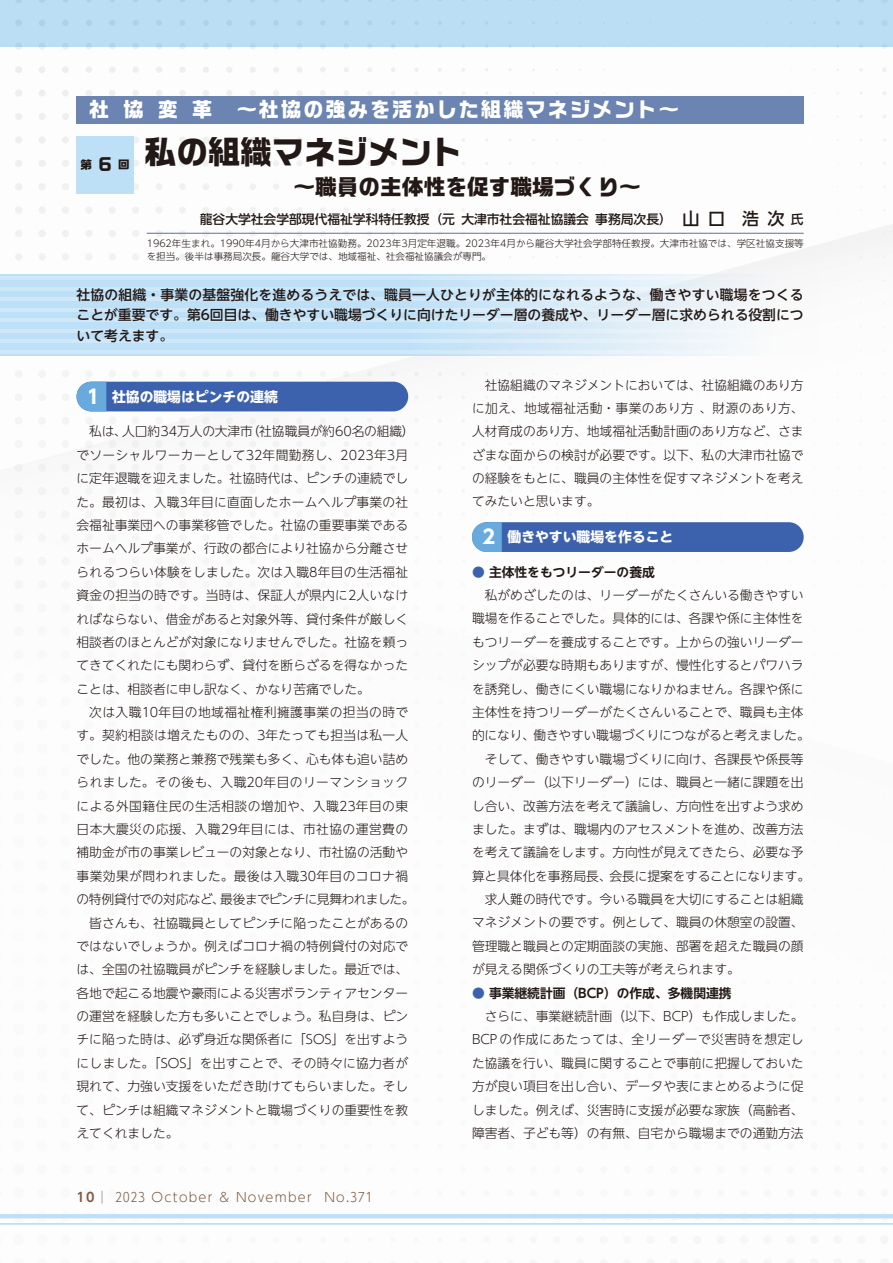
<style>
.page{position:relative;width:893px;height:1263px;background:#fff}
.page>*{position:absolute;margin:0;border:0;box-sizing:border-box;transform-origin:0 0}
.t1{font:700 31.95px "Ro G San Srf Std";color:#221815}
.t2{font:700 21.75px "Ro G San Srf Std";color:#221815}
.t3{font:700 20.25px "Ro G San Srf Std";letter-spacing:.1em;color:#fff}
.t4{font:500 13.8px/20.2px "UD Shin Go NT Pr 6 N";color:#221815;text-align:justify}
.t5{font:700 13.8px "UD Shin Go NT Pr 6 N";color:#fff}
.t6{font:300 12.75px/23.4px "UD Shin Go NT Pr 6 N";color:#221815;text-align:justify}
.t7{font:300 12.75px "UD Shin Go NT Pr 6 N";letter-spacing:.03em;color:#221815}
.t8{font:300 12.75px "UD Shin Go NT Pr 6 N";letter-spacing:.035em;color:#221815}
.t9{font:500 12.75px "UD Shin Go NT Pr 6";color:#221815}
.t10{font:700 12.75px "UD Shin Go NT Pr 6 N De";color:#221815}
.t11{font:300 12.75px "UD Shin Go NT Pr 6";letter-spacing:.1em;color:#7e5c43}
.t12{font:300 12.75px "UD Shin Go NT Pr 6 N";letter-spacing:-.04em;color:#221815}
.t13{font:300 12.75px "UD Shin Go NT Pr 6 N";letter-spacing:.025em;color:#221815}
.t14{font:300 12.75px "UD Shin Go NT Pr 6 N";letter-spacing:-.02em;color:#221815}
.t15{font:700 11.7px "Ro G San Srf Std";color:#221815}
.t16{font:300 9.6px/12.8px "UD Shin Go NT Pr 6";color:#221815}
.s1{font-size:16.8px}
.s2{font-size:16.95px}
.s3{font-size:19.2px}
.s4{font-family:"UD Shin Go NT Pr 6 De";font-weight:700}
.s5{color:#3d62ad}
</style>
<div class="page">
<svg style="left:14px;top:47px;width:879px;height:425px"></svg>
<svg style="left:0;top:1218px;width:893px;height:1px"></svg>
<hr style="left:0;top:1214px;width:893px;height:4px;background:#bde0f7">
<hr style="left:0;top:1223px;width:893px;height:2px;background:#bde0f7">
<div style="left:0;top:0;width:893px;height:47px;background:#bde0f7"></div>
<div style="left:77px;top:96px;width:727px;height:27px;background:#6c84b1"></div>
<svg style="left:0;top:274px;width:820px;height:82px;fill:#c1e2f7"></svg>
<svg style="left:0;top:276px;width:750px;height:4px;background:#d7ebf9"></svg>
<svg style="left:0;top:287px;width:750px;height:4px;background:#d7ebf8"></svg>
<svg style="left:0;top:297px;width:750px;height:4px;background:#d7ebf8"></svg>
<svg style="left:0;top:308px;width:750px;height:4px;background:#d7ebf8"></svg>
<svg style="left:0;top:318px;width:750px;height:4px;background:#d7ebf8"></svg>
<svg style="left:0;top:329px;width:750px;height:4px;background:#d7ebf8"></svg>
<svg style="left:0;top:339px;width:750px;height:4px;background:#d7ebf9"></svg>
<svg style="left:0;top:350px;width:750px;height:4px;background:#d7ebf9"></svg>
<div style="left:77px;top:382px;width:331px;height:29px;background:#3d62ad;border-radius:15px"></div>
<svg style="left:77px;top:382px;width:29px;height:29px"></svg>
<div style="left:472px;top:522px;width:332px;height:30px;background:#3d62ad;border-radius:15px"></div>
<svg style="left:472px;top:522px;width:30px;height:30px"></svg>
<hr style="left:147px;top:233px;width:657px;height:1px;background:#5d729f">
<div style="left:77px;top:136px;width:57px;height:57px;background:#bde0f7"></div>
<h3 class="t3" style="left:89px;top:96px;width:591px">社 協 変 革　〜社協の強みを活かした組織マネジメント〜</h3>
<p class="t15" style="left:80px;top:157px;width:51px">第 <span class="s1">6</span> 回</p>
<h1 class="t1" style="left:145px;top:130px;width:320px">私の組織マネジメント</h1>
<h2 class="t2" style="left:293px;top:172px;width:346px">～職員の主体性を促す職場づくり～</h2>
<p class="t9" style="left:200px;top:209px;width:605px">龍谷大学社会学部現代福祉学科特任教授 （元 大津市社会福祉協議会 事務局次長）<span class="s2">　山 口　浩 次</span> 氏</p>
<p class="t16" style="left:147px;top:237px;width:659px">1962年生まれ。1990年4月から大津市社協勤務。2023年3月定年退職。2023年4月から龍谷大学社会学部特任教授。大津市社協では、学区社協支援等を担当。後半は事務局次長。龍谷大学では、地域福祉、社会福祉協議会が専門。</p>
<p class="t4" style="left:77px;top:284px;width:729px">社協の組織・事業の基盤強化を進めるうえでは、職員一人ひとりが主体的になれるような、働きやすい職場をつくることが重要です。第6回目は、働きやすい職場づくりに向けたリーダー層の養成や、リーダー層に求められる役割について考えます。</p>
<p class="t5" style="left:84px;top:385px;width:195px"><span class="s3">１</span> 社協の職場はピンチの連続</p>
<p class="t6" style="left:77px;top:419px;width:340px;text-align:left;text-indent:13px">私は、人口約34万人の大津市（社協職員が約60名の組織）でソーシャルワーカーとして32年間勤務し、2023年3月に定年退職を迎えました。社協時代は、ピンチの連続でした。最初は、入職3年目に直面したホームヘルプ事業の社会福祉事業団への事業移管でした。社協の重要事業であるホームヘルプ事業が、行政の都合により社協から分離させられるつらい体験をしました。次は入職8年目の生活福祉資金の担当の時です。当時は、保証人が県内に2人いなければならない、借金があると対象外等、貸付条件が厳しく相談者のほとんどが対象になりませんでした。社協を頼ってきてくれたにも関わらず、貸付を断らざるを得なかったことは、相談者に申し訳なく、かなり苦痛でした。</p>
<p class="t7" style="left:89px;top:702px;width:320px">次は入職10年目の地域福祉権利擁護事業の担当の時で</p>
<p class="t6" style="left:77px;top:723px;width:333px">す。契約相談は増えたものの、3年たっても担当は私一人</p>
<p class="t6" style="left:77px;top:747px;width:333px">でした。他の業務と兼務で残業も多く、心も体も追い詰め</p>
<p class="t8" style="left:77px;top:772px;width:333px">られました。その後も、入職20年目のリーマンショック</p>
<p class="t7" style="left:77px;top:795px;width:333px">による外国籍住民の生活相談の増加や、入職23年目の東</p>
<p class="t8" style="left:77px;top:819px;width:333px">日本大震災の応援、入職29年目には、市社協の運営費の</p>
<p class="t6" style="left:77px;top:840px;width:333px">補助金が市の事業レビューの対象となり、市社協の活動や</p>
<p class="t7" style="left:77px;top:866px;width:333px">事業効果が問われました。最後は入職30年目のコロナ禍</p>
<p class="t12" style="left:77px;top:889px;width:340px">の特例貸付での対応など、最後までピンチに見舞われました。</p>
<p class="t6" style="left:89px;top:910px;width:320px">皆さんも、社協職員としてピンチに陥ったことがあるの</p>
<p class="t6" style="left:77px;top:934px;width:333px">ではないでしょうか。例えばコロナ禍の特例貸付の対応で</p>
<p class="t6" style="left:77px;top:957px;width:333px">は、全国の社協職員がピンチを経験しました。最近では、</p>
<p class="t6" style="left:77px;top:981px;width:333px">各地で起こる地震や豪雨による災害ボランティアセンター</p>
<p class="t6" style="left:77px;top:1004px;width:333px">の運営を経験した方も多いことでしょう。私自身は、ピン</p>
<p class="t6" style="left:77px;top:1027px;width:333px">チに陥った時は、必ず身近な関係者に「SOS」を出すよう</p>
<p class="t13" style="left:77px;top:1053px;width:333px">にしました。「SOS」を出すことで、その時々に協力者が</p>
<p class="t6" style="left:77px;top:1074px;width:333px">現れて、力強い支援をいただき助けてもらいました。そし</p>
<p class="t6" style="left:77px;top:1097px;width:333px">て、ピンチは組織マネジメントと職場づくりの重要性を教</p>
<p class="t6" style="left:77px;top:1121px;width:104px">えてくれました。</p>
<p class="t11" style="left:77px;top:1187px;width:297px"><span class="s4">10</span>│ 2023 October &amp; November No.371</p>
<p class="t6" style="left:472px;top:373px;width:333px;text-indent:13px">社協組織のマネジメントにおいては、社協組織のあり方に加え、地域福祉活動・事業のあり方 、財源のあり方、人材育成のあり方、地域福祉活動計画のあり方など、さまざまな面からの検討が必要です。以下、私の大津市社協での経験をもとに、職員の主体性を促すマネジメントを考えてみたいと思います。</p>
<p class="t5" style="left:483px;top:526px;width:192px"><span class="s3">2</span> 働きやすい職場を作ること</p>
<p class="t10" style="left:472px;top:561px;width:184px"><span class="s5">●</span> 主体性をもつリーダーの養成</p>
<p class="t6" style="left:485px;top:583px;width:320px">私がめざしたのは、リーダーがたくさんいる働きやすい</p>
<p class="t6" style="left:472px;top:606px;width:333px">職場を作ることでした。具体的には、各課や係に主体性を</p>
<p class="t6" style="left:472px;top:630px;width:333px">もつリーダーを養成することです。上からの強いリーダー</p>
<p class="t6" style="left:472px;top:653px;width:333px">シップが必要な時期もありますが、慢性化するとパワハラ</p>
<p class="t6" style="left:472px;top:676px;width:333px">を誘発し、働きにくい職場になりかねません。各課や係に</p>
<p class="t6" style="left:472px;top:700px;width:333px">主体性を持つリーダーがたくさんいることで、職員も主体</p>
<p class="t14" style="left:472px;top:725px;width:339px">的になり、働きやすい職場づくりにつながると考えました。</p>
<p class="t6" style="left:485px;top:747px;width:320px">そして、働きやすい職場づくりに向け、各課長や係長等</p>
<p class="t6" style="left:472px;top:770px;width:333px">のリーダー（以下リーダー）には、職員と一緒に課題を出</p>
<p class="t6" style="left:472px;top:793px;width:333px">し合い、改善方法を考えて議論し、方向性を出すよう求め</p>
<p class="t6" style="left:472px;top:817px;width:333px">ました。まずは、職場内のアセスメントを進め、改善方法</p>
<p class="t6" style="left:472px;top:840px;width:333px">を考えて議論をします。方向性が見えてきたら、必要な予</p>
<p class="t6" style="left:472px;top:864px;width:340px">算と具体化を事務局長、会長に提案をすることになります。</p>
<p class="t6" style="left:485px;top:887px;width:320px">求人難の時代です。今いる職員を大切にすることは組織</p>
<p class="t6" style="left:472px;top:910px;width:333px">マネジメントの要です。例として、職員の休憩室の設置、</p>
<p class="t6" style="left:472px;top:934px;width:333px">管理職と職員との定期面談の実施、部署を超えた職員の顔</p>
<p class="t6" style="left:472px;top:957px;width:269px">が見える関係づくりの工夫等が考えられます。</p>
<p class="t10" style="left:472px;top:982px;width:261px"><span class="s5">●</span> 事業継続計画（BCP）の作成、多機関連携</p>
<p class="t6" style="left:472px;top:1004px;width:333px;text-indent:13px">さらに、事業継続計画（以下、BCP）も作成しました。BCPの作成にあたっては、全リーダーで災害時を想定した協議を行い、職員に関することで事前に把握しておいた方が良い項目を出し合い、データや表にまとめるように促しました。例えば、災害時に支援が必要な家族（高齢者、障害者、子ども等）の有無、自宅から職場までの通勤方法</p>
</div>
